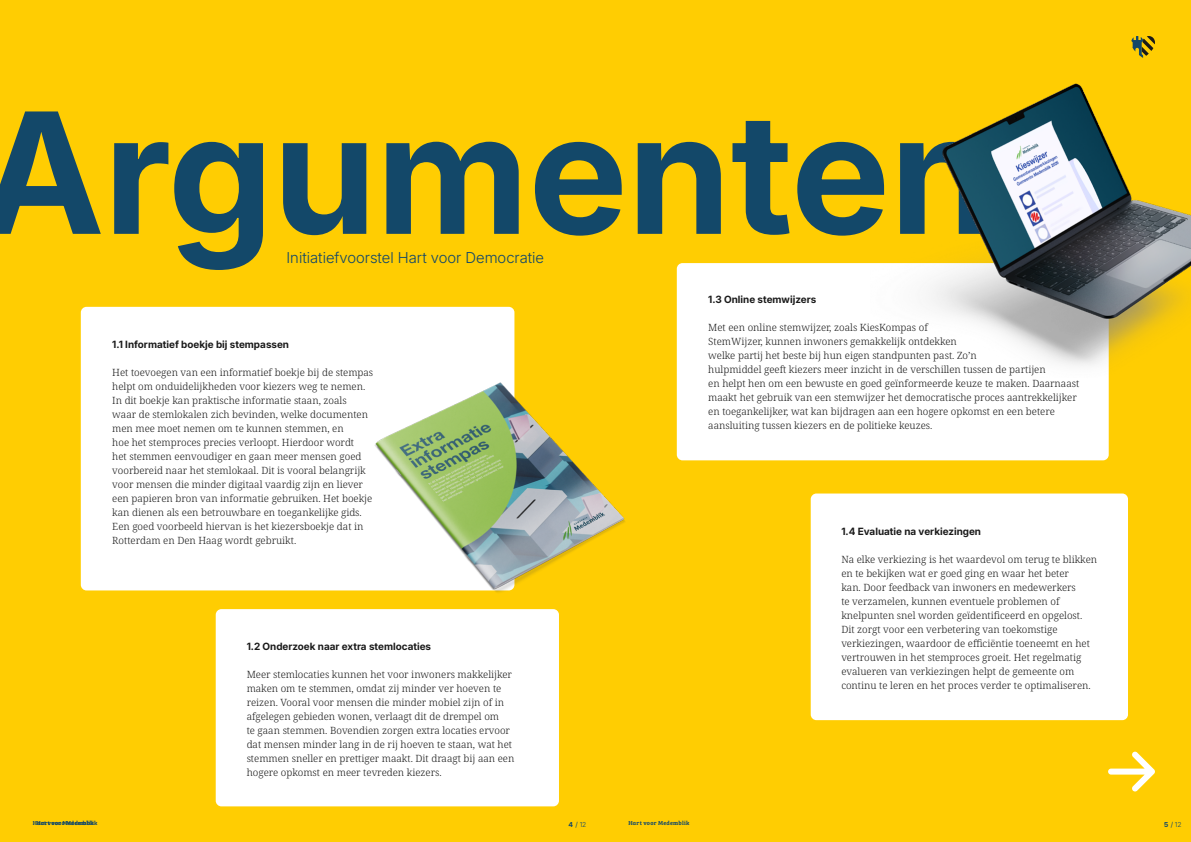
<style>
.page{position:relative;width:1191px;height:842px;background:#ffcd02}
.page>*{position:absolute;margin:0;border:0;box-sizing:border-box;transform-origin:0 0}
.t1{font:300 15px "Inter 18 pt";color:#134869}
.t2{font:300 10px/14px "Noto Serif";color:#1a1a1a}
.t3{font:700 10px "Inter 18 pt";color:#1a1a1a}
.t4{font:300 6.8px "Inter 18 pt";color:#134869}
.t5{font:5.9px "Bree Serif Sb";letter-spacing:.04em;color:#134869}
.s1{font-weight:700}
.s2{font-weight:400}
</style>
<div class="page">
<div style="left:81px;top:307px;width:433px;height:283px;background:#fff;border-radius:6px"></div>
<div style="left:216px;top:609px;width:343px;height:197px;background:#fff;border-radius:6px"></div>
<div style="left:810px;top:493px;width:318px;height:227px;background:#fff;border-radius:6px"></div>
<div style="left:677px;top:263px;width:431px;height:197px;background:#fff;border-radius:6px"></div>
<svg style="left:1131px;top:36px;width:24px;height:15px"></svg>
<svg style="left:0;top:111px;width:870px;height:159px"></svg>
<img style="left:870px;top:51px;width:321px;height:327px">
<svg style="left:1108px;top:751px;width:47px;height:41px"></svg>
<img style="left:335px;top:356px;width:290px;height:237px">
<h1 class="t1" style="left:286px;top:246px;width:259px">Initiatiefvoorstel Hart voor Democratie</h1>
<p class="t3" style="left:112px;top:337px;width:178px">1.1 Informatief boekje bij stempassen</p>
<p class="t2" style="left:112px;top:366px;width:262px">Het toevoegen van een informatief boekje bij de stempas helpt om onduidelijkheden voor kiezers weg te nemen.<br>In dit boekje kan praktische informatie staan, zoals<br>waar de stemlokalen zich bevinden, welke documenten men mee moet nemen om te kunnen stemmen, en<br>hoe het stemproces precies verloopt. Hierdoor wordt<br>het stemmen eenvoudiger en gaan meer mensen goed voorbereid naar het stemlokaal. Dit is vooral belangrijk voor mensen die minder digitaal vaardig zijn en liever een papieren bron van informatie gebruiken. Het boekje kan dienen als een betrouwbare en toegankelijke gids.<br>Een goed voorbeeld hiervan is het kiezersboekje dat in Rotterdam en Den Haag wordt gebruikt.</p>
<p class="t3" style="left:247px;top:639px;width:186px">1.2 Onderzoek naar extra stemlocaties</p>
<p class="t2" style="left:247px;top:668px;width:269px">Meer stemlocaties kunnen het voor inwoners makkelijker maken om te stemmen, omdat zij minder ver hoeven te reizen. Vooral voor mensen die minder mobiel zijn of in afgelegen gebieden wonen, verlaagt dit de drempel om<br>te gaan stemmen. Bovendien zorgen extra locaties ervoor dat mensen minder lang in de rij hoeven te staan, wat het stemmen sneller en prettiger maakt. Dit draagt bij aan een hogere opkomst en meer tevreden kiezers.</p>
<p class="t5" style="left:33px;top:819px;width:62px">Hart vo r Medemblik</p>
<p class="t5" style="left:37px;top:819px;width:62px">Hart voor Medemblik</p>
<p class="t4" style="left:568px;top:820px;width:19px"><span class="s1">4</span> <span class="s2">/</span> 12</p>
<p class="t3" style="left:708px;top:292px;width:109px">1.3 Online stemwijzers</p>
<p class="t2" style="left:708px;top:320px;width:372px">Met een online stemwijzer, zoals KiesKompas of<br>StemWijzer, kunnen inwoners gemakkelijk ontdekken<br>welke partij het beste bij hun eigen standpunten past. Zo’n<br>hulpmiddel geeft kiezers meer inzicht in de verschillen tussen de partijen<br>en helpt hen om een bewuste en goed geïnformeerde keuze te maken. Daarnaast maakt het gebruik van een stemwijzer het democratische proces aantrekkelijker en toegankelijker, wat kan bijdragen aan een hogere opkomst en een betere aansluiting tussen kiezers en de politieke keuzes.</p>
<p class="t3" style="left:841px;top:523px;width:141px">1.4 Evaluatie na verkiezingen</p>
<p class="t2" style="left:841px;top:552px;width:257px">Na elke verkiezing is het waardevol om terug te blikken en te bekijken wat er goed ging en waar het beter<br>kan. Door feedback van inwoners en medewerkers<br>te verzamelen, kunnen eventuele problemen of knelpunten snel worden geïdentificeerd en opgelost.<br>Dit zorgt voor een verbetering van toekomstige verkiezingen, waardoor de efficiëntie toeneemt en het vertrouwen in het stemproces groeit. Het regelmatig evalueren van verkiezingen helpt de gemeente om continu te leren en het proces verder te optimaliseren.</p>
<p class="t5" style="left:628px;top:819px;width:62px">Hart voor Medemblik</p>
<p class="t4" style="left:1164px;top:820px;width:19px"><span class="s1">5</span> <span class="s2">/</span> 12</p>
</div>
